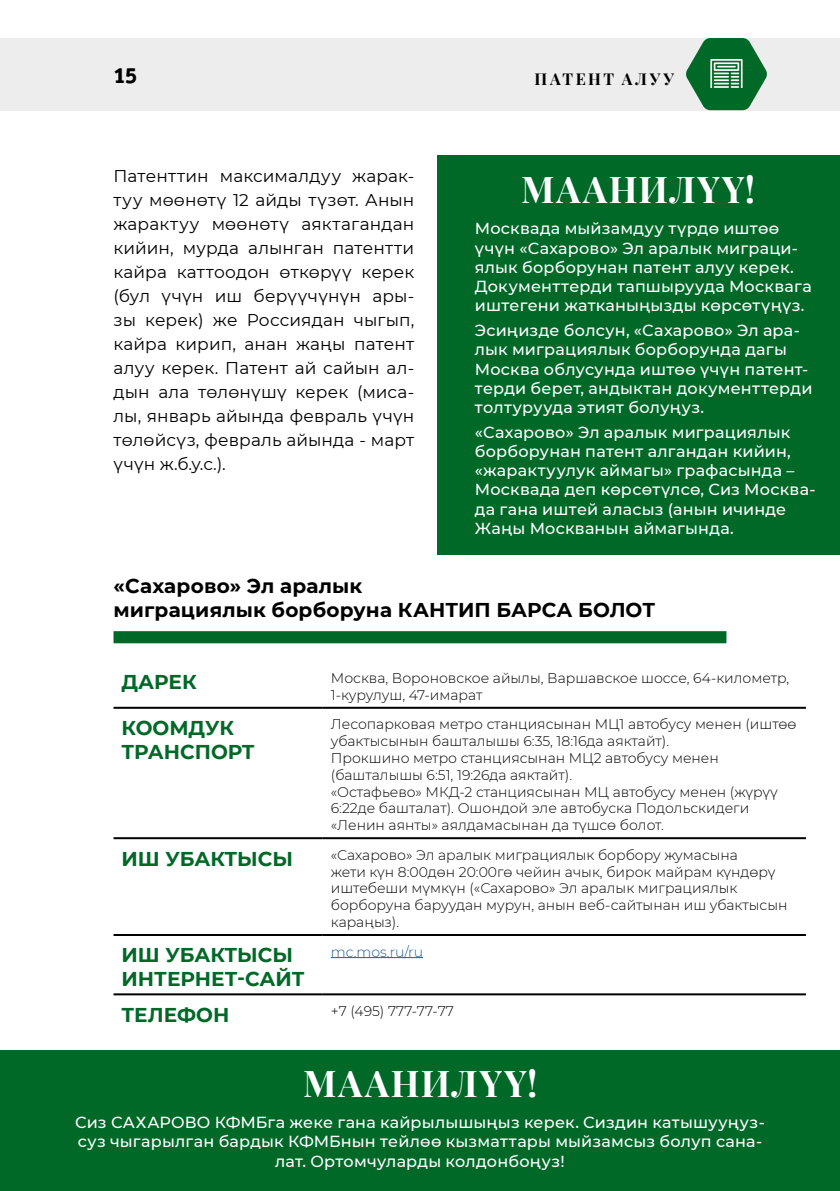
<style>
.page{position:relative;width:840px;height:1191px;background:#fff}
.page>*{position:absolute;margin:0;border:0;box-sizing:border-box;transform-origin:0 0}
.t1{font:36px "Playfair Display";letter-spacing:.05em;color:#fff}
.t2{font:22px "Officina Sans Extra Bold C";color:#000}
.t3{font:700 20px/24px "Montserrat";color:#006928}
.t4{font:700 20px/24px "Montserrat";letter-spacing:.01em;color:#000}
.t5{font:17px/24px "Montserrat";letter-spacing:.01em;color:#000;text-align:justify}
.t6{font:500 16px/19.2px "Montserrat";letter-spacing:.015em;color:#fff}
.t7{font:16px "Playfair Display";letter-spacing:.165em;color:#000}
.t8{font:300 14px/16.8px "Montserrat";color:#000}
.t9{font:300 14px "Montserrat";color:#215e9e}
</style>
<div class="page">
<div style="left:0;top:1050px;width:839px;height:141px;background:#006928"></div>
<div style="left:437px;top:156px;width:402px;height:399px;background:#006928"></div>
<div style="left:0;top:38px;width:839px;height:72px;background:#ededed"></div>
<svg style="left:686px;top:38px;width:80px;height:72px"></svg>
<div style="left:113px;top:631px;width:613px;height:12px;background:#006928"></div>
<hr style="left:113px;top:707px;width:209px;height:2px;background:#000">
<hr style="left:322px;top:707px;width:483px;height:2px;background:#000">
<hr style="left:113px;top:837px;width:209px;height:2px;background:#000">
<hr style="left:322px;top:837px;width:483px;height:2px;background:#000">
<hr style="left:113px;top:934px;width:209px;height:2px;background:#000">
<hr style="left:322px;top:934px;width:483px;height:2px;background:#000">
<hr style="left:113px;top:993px;width:209px;height:2px;background:#000">
<hr style="left:322px;top:993px;width:483px;height:2px;background:#000">
<hr style="left:330px;top:957px;width:93px;height:1px;background:#215e9e">
<h2 class="t2" style="left:113px;top:62px;width:25px">15</h2>
<p class="t7" style="left:534px;top:66px;width:141px">ПАТЕНТ АЛУУ</p>
<p class="t5" style="left:113px;top:164px;width:302px">Патенттин максималдуу жарак&shy;туу мөөнөтү 12 айды түзөт. Анын жарактуу мөөнөтү аяктагандан кийин, мурда алынган патентти кайра каттоодон өткөрүү керек (бул үчүн иш берүүчүнүн ары&shy;зы керек) же Россиядан чыгып, кайра кирип, анан жаңы патент алуу керек. Патент ай сайын ал&shy;дын ала төлөнүшү керек (миса&shy;лы, январь айында февраль үчүн төлөйсүз, февраль айында - март үчүн ж.б.у.с.).</p>
<h1 class="t1" style="left:521px;top:161px;width:235px">МААНИЛҮҮ!</h1>
<p class="t6" style="left:474px;top:218px;width:338px">Москвада мыйзамдуу түрдө иштөө үчүн «Сахарово» Эл аралык миграци&shy;ялык борборунан патент алуу керек.<br>Документтерди тапшырууда Москвага иштегени жатканыңызды көрсөтүңүз.</p>
<p class="t6" style="left:474px;top:320px;width:339px">Эсиңизде болсун, «Сахарово» Эл ара&shy;лык миграциялык борборунда дагы Москва облусунда иштөө үчүн патент&shy;терди берет, андыктан документтерди толтурууда этият болуңуз.</p>
<p class="t6" style="left:474px;top:422px;width:342px">«Сахарово» Эл аралык миграциялык борборунан патент алгандан кийин, «жарактуулук аймагы» графасында – Москвада деп көрсөтүлсө, Сиз Москва&shy;да гана иштей аласыз (анын ичинде Жаңы Москванын аймагында.</p>
<p class="t4" style="left:113px;top:572px;width:542px">«Сахарово» Эл аралык<br>миграциялык борборуна КАНТИП БАРСА БОЛОТ</p>
<p class="t3" style="left:121px;top:668px;width:77px">ДАРЕК</p>
<p class="t8" style="left:330px;top:669px;width:459px">Москва, Вороновское айылы, Варшавское шоссе, 64-километр,<br>1-курулуш, 47-имарат</p>
<p class="t3" style="left:121px;top:715px;width:134px">КООМДУК<br>ТРАНСПОРТ</p>
<p class="t8" style="left:330px;top:715px;width:467px">Лесопарковая метро станциясынан MЦ1 автобусу менен (иштөө убактысынын башталышы 6:35, 18:16да аяктайт).<br>Прокшино метро станциясынан MЦ2 автобусу менен (башталышы 6:51, 19:26да аяктайт).<br>«Остафьево» МКД-2 станциясынан МЦ автобусу менен (жүрүү 6:22де башталат). Ошондой эле автобуска Подольскидеги «Ленин аянты» аялдамасынан да түшсө болот.</p>
<p class="t3" style="left:121px;top:845px;width:173px">ИШ УБАКТЫСЫ</p>
<p class="t8" style="left:330px;top:846px;width:458px">«Сахарово» Эл аралык миграциялык борбору жумасына<br>жети күн 8:00дөн 20:00гө чейин ачык, бирок майрам күндөрү иштебеши мүмкүн («Сахарово» Эл аралык миграциялык борборуна баруудан мурун, анын веб-сайтынан иш убактысын караңыз).</p>
<p class="t3" style="left:121px;top:942px;width:184px">ИШ УБАКТЫСЫ<br>ИНТЕРНЕТ-САЙТ</p>
<p class="t9" style="left:330px;top:942px;width:94px">mc.mos.ru/ru</p>
<p class="t3" style="left:121px;top:1001px;width:109px">ТЕЛЕФОН</p>
<p class="t8" style="left:330px;top:1002px;width:125px">+7 (495) 777-77-77</p>
<h1 class="t1" style="left:303px;top:1055px;width:235px">МААНИЛҮҮ!</h1>
<p class="t6" style="left:75px;top:1112px;width:690px;text-align:center">Сиз САХАРОВО КФМБга жеке гана кайрылышыңыз керек. Сиздин катышууңуз&shy;суз чыгарылган бардык КФМБнын тейлөө кызматтары мыйзамсыз болуп сана&shy;лат. Ортомчуларды колдонбоңуз!</p>
</div>
